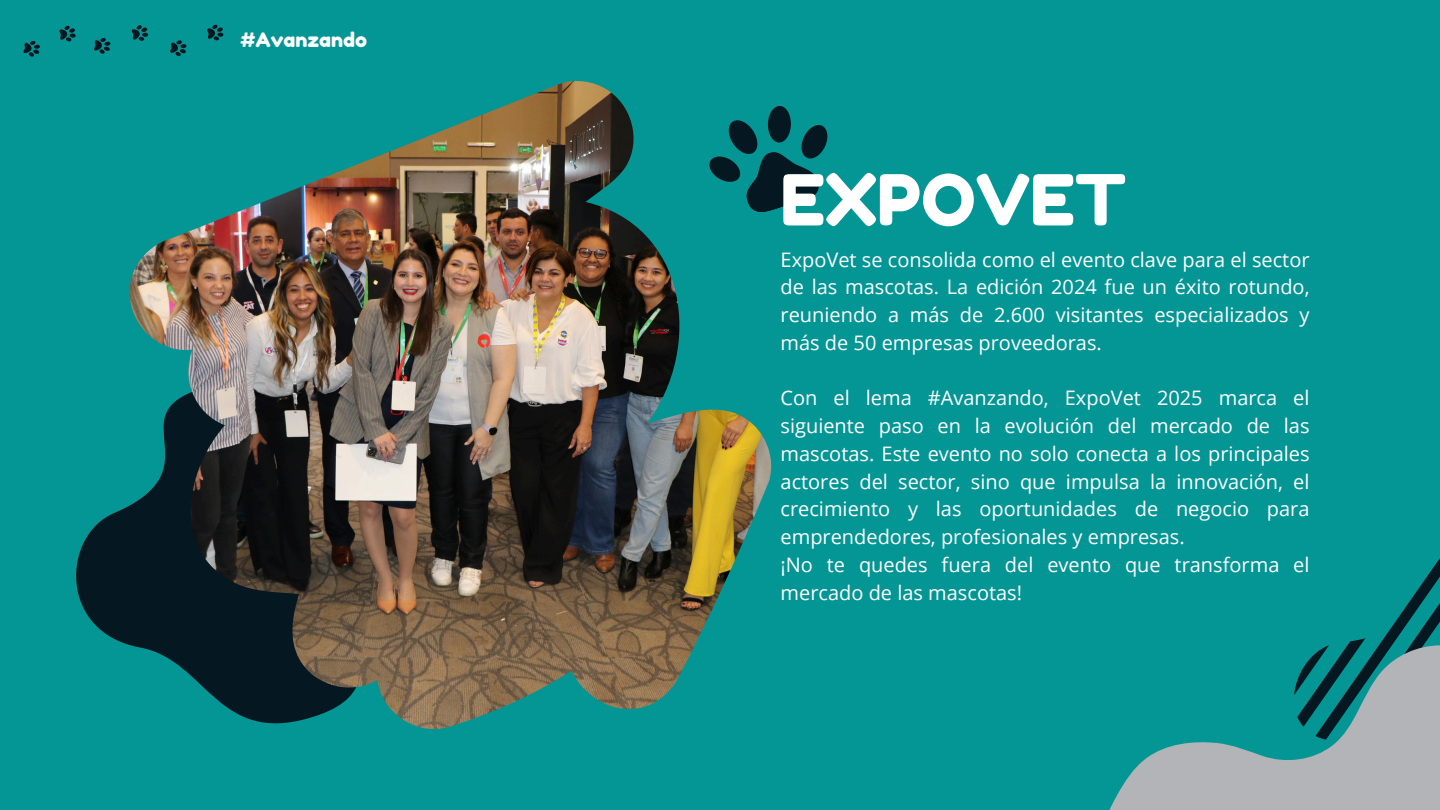
<style>
.page{position:relative;width:1440px;height:810px;background:#049695}
.page>*{position:absolute;margin:0;border:0;box-sizing:border-box;transform-origin:0 0}
.t1{font:70px "Fredoka One";color:#fff}
.t2{font:20px/27.8px "Open Sans";color:#fff;text-align:justify}
.t3{font:20px "Fredoka One";color:#fff}
</style>
<div class="page">
<svg style="left:76px;top:505px;width:54px;height:140px;fill:#051721"></svg>
<img style="left:130px;top:81px;width:641px;height:648px">
<svg style="left:170px;top:40px;width:17px;height:16px"></svg>
<svg style="left:59px;top:25px;width:17px;height:17px"></svg>
<svg style="left:23px;top:41px;width:17px;height:16px"></svg>
<svg style="left:131px;top:25px;width:18px;height:16px"></svg>
<svg style="left:94px;top:38px;width:17px;height:16px"></svg>
<svg style="left:207px;top:24px;width:17px;height:17px"></svg>
<div style="left:768px;top:106px;width:23px;height:37px;background:#051721;border-radius:50%"></div>
<svg style="left:705px;top:114px;width:123px;height:102px"></svg>
<svg style="left:1347px;top:558px;width:93px;height:87px"></svg>
<svg style="left:1109px;top:645px;width:331px;height:165px"></svg>
<p class="t3" style="left:241px;top:28px;width:128px">#Avanzando</p>
<p class="t1" style="left:781px;top:157px;width:347px">EXPOVET</p>
<p class="t2" style="left:781px;top:245px;width:531px">ExpoVet se consolida como el evento clave para el sector de las mascotas. La edición 2024 fue un éxito rotundo, reuniendo a más de 2.600 visitantes especializados y más de 50 empresas proveedoras.</p>
<p class="t2" style="left:781px;top:384px;width:531px">Con el lema #Avanzando, ExpoVet 2025 marca el siguiente paso en la evolución del mercado de las mascotas. Este evento no solo conecta a los principales actores del sector, sino que impulsa la innovación, el crecimiento y las oportunidades de negocio para emprendedores, profesionales y empresas.</p>
<h1 class="t2" style="left:781px;top:550px;width:531px">¡No te quedes fuera del evento que transforma el mercado de las mascotas!</h1>
</div>
